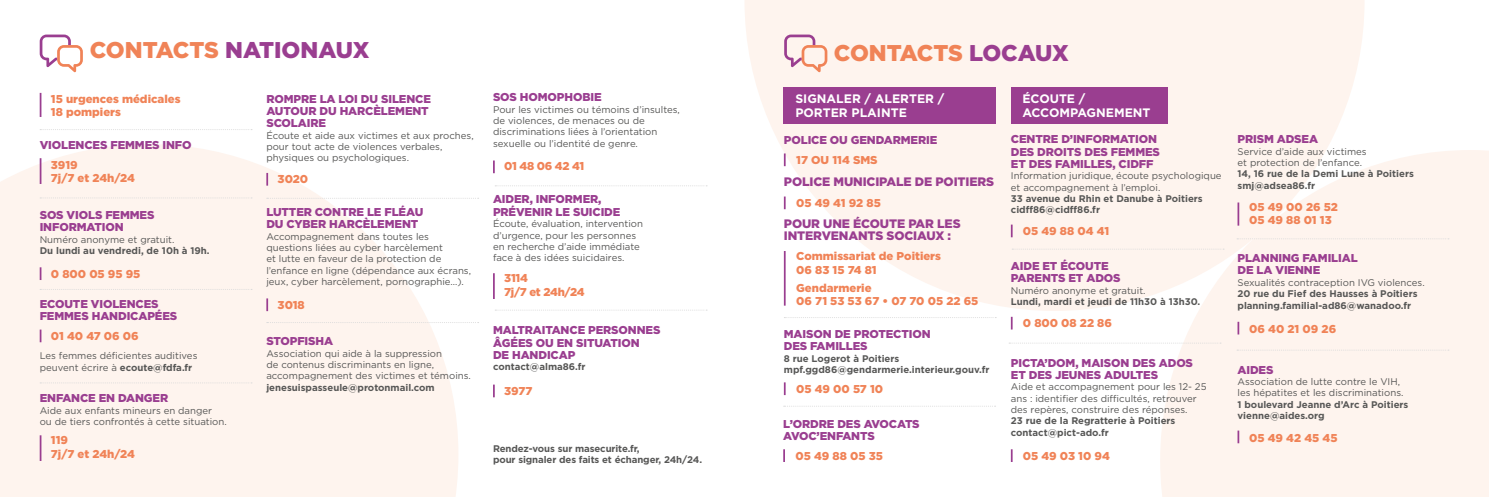
<style>
.page{position:relative;width:1489px;height:497px;background:#fff}
.page>*{position:absolute;margin:0;border:0;box-sizing:border-box;transform-origin:0 0}
.t1{font:900 22.75px "Gotham";color:#9a3e90}
.t2{font:900 22.75px "Gotham";letter-spacing:-.01em;color:#f08357}
.Sous_titre{font:900 12.25px/11.4px "Gotham";letter-spacing:-.01em;color:#9a3e90}
.t3{font:700 12.25px/14px "Gotham";color:#fff}
.Sous_titre-2{font:900 11.38px/12.2px "Gotham";letter-spacing:-.01em;color:#9a3e90}
.Numéros{font:900 11.38px/13.7px "Gotham";color:#f08357}
.Numéros-2{font:900 11.38px/13.7px "Gotham";letter-spacing:-.025em;color:#f08357}
.Labeur{font:9.62px/11.4px "Gotham";color:#575756}
.Labeur-2{font:700 9.62px/11.4px "Gotham";color:#575756}
.s1{color:#f08357}
.s2{font-weight:700}
.s3{color:#9a3e90}
</style>
<div class="page">
<svg style="left:0;top:144px;width:458px;height:352px;background:#fef5f0"></svg>
<svg style="left:40px;top:158px;width:1px;height:26px"></svg>
<svg style="left:40px;top:267px;width:1px;height:13px"></svg>
<svg style="left:40px;top:329px;width:1px;height:13px"></svg>
<svg style="left:40px;top:434px;width:1px;height:26px"></svg>
<svg style="left:266px;top:173px;width:2px;height:12px"></svg>
<svg style="left:266px;top:298px;width:2px;height:13px"></svg>
<svg style="left:493px;top:160px;width:2px;height:13px"></svg>
<hr style="left:493px;top:273px;width:2px;height:25px;background:#9a3e90">
<svg style="left:493px;top:384px;width:2px;height:13px"></svg>
<svg style="left:40px;top:197px;width:212px;height:1px"></svg>
<svg style="left:40px;top:288px;width:212px;height:1px"></svg>
<svg style="left:40px;top:382px;width:212px;height:1px"></svg>
<svg style="left:267px;top:197px;width:191px;height:1px"></svg>
<svg style="left:495px;top:185px;width:212px;height:1px"></svg>
<svg style="left:267px;top:322px;width:211px;height:1px"></svg>
<svg style="left:40px;top:34px;width:43px;height:38px"></svg>
<svg style="left:40px;top:93px;width:1px;height:24px"></svg>
<svg style="left:40px;top:129px;width:212px;height:1px"></svg>
<div style="left:1160px;top:150px;width:328px;height:346px;background:#fef4ee"></div>
<svg style="left:745px;top:0;width:619px;height:310px;background:#fdf5f0"></svg>
<div style="left:783px;top:88px;width:212px;height:36px;background:#9a3e90"></div>
<div style="left:1010px;top:88px;width:157px;height:36px;background:#9a3e90"></div>
<svg style="left:783px;top:153px;width:2px;height:13px"></svg>
<svg style="left:783px;top:382px;width:2px;height:12px"></svg>
<svg style="left:1010px;top:224px;width:2px;height:13px"></svg>
<svg style="left:1010px;top:316px;width:2px;height:13px"></svg>
<svg style="left:1010px;top:449px;width:2px;height:12px"></svg>
<hr style="left:1237px;top:202px;width:2px;height:23px;background:#9a3e90">
<svg style="left:1237px;top:321px;width:2px;height:13px"></svg>
<svg style="left:1237px;top:430px;width:2px;height:12px"></svg>
<svg style="left:784px;top:317px;width:212px;height:1px"></svg>
<svg style="left:1009px;top:342px;width:211px;height:1px"></svg>
<svg style="left:1012px;top:248px;width:211px;height:1px"></svg>
<svg style="left:1236px;top:238px;width:212px;height:1px"></svg>
<svg style="left:1236px;top:349px;width:212px;height:1px"></svg>
<svg style="left:784px;top:34px;width:43px;height:38px;background:#efcdcd"></svg>
<svg style="left:783px;top:196px;width:2px;height:13px"></svg>
<hr style="left:783px;top:251px;width:2px;height:54px;background:#9a3e90">
<svg style="left:783px;top:449px;width:2px;height:12px"></svg>
<p class="t1" style="left:90px;top:37px;width:281px"><span class="s1">CONTACTS</span> NATIONAUX</p>
<p class="Numéros" style="left:51px;top:91px;width:131px">15 urgences médicales</p>
<p class="Numéros" style="left:51px;top:105px;width:72px">18 pompiers</p>
<p class="Sous_titre-2" style="left:40px;top:138px;width:153px">VIOLENCES FEMMES INFO</p>
<p class="Numéros" style="left:51px;top:157px;width:86px">3919<br>7j/7 et 24h/24</p>
<p class="Sous_titre-2" style="left:40px;top:208px;width:116px">SOS VIOLS FEMMES<br>INFORMATION</p>
<p class="Labeur" style="left:40px;top:233px;width:136px">Numéro anonyme et gratuit.</p>
<p class="Labeur-2" style="left:40px;top:244px;width:171px">Du lundi au vendredi, de 10h à 19h.</p>
<p class="Numéros" style="left:51px;top:266px;width:91px">0 800 05 95 95</p>
<p class="Sous_titre-2" style="left:40px;top:297px;width:139px">ECOUTE VIOLENCES<br>FEMMES HANDICAPÉES</p>
<p class="Numéros" style="left:51px;top:328px;width:89px">01 40 47 06 06</p>
<p class="Labeur" style="left:40px;top:349px;width:159px">Les femmes déficientes auditives peuvent écrire à <span class="s2">ecoute@fdfa.fr</span></p>
<p class="Sous_titre-2" style="left:40px;top:391px;width:130px">ENFANCE EN DANGER</p>
<p class="Labeur" style="left:40px;top:403px;width:189px">Aide aux enfants mineurs en danger<br>ou de tiers confrontés à cette situation.</p>
<p class="Numéros" style="left:51px;top:432px;width:86px">119<br>7j/7 et 24h/24</p>
<p class="Sous_titre-2" style="left:266px;top:92px;width:166px">ROMPRE LA LOI DU SILENCE<br>AUTOUR DU HARCÈLEMENT<br>SCOLAIRE</p>
<p class="Labeur" style="left:266px;top:129px;width:209px">Écoute et aide aux victimes et aux proches, pour tout acte de violences verbales, physiques ou psychologiques.</p>
<p class="Numéros" style="left:277px;top:172px;width:32px">3020</p>
<p class="Sous_titre-2" style="left:266px;top:205px;width:158px">LUTTER CONTRE LE FLÉAU<br>DU CYBER HARCÈLEMENT</p>
<p class="Labeur" style="left:266px;top:230px;width:206px">Accompagnement dans toutes les questions liées au cyber harcèlement<br>et lutte en faveur de la protection de l’enfance en ligne (dépendance aux écrans, jeux, cyber harcèlement, pornographie…).</p>
<p class="Numéros" style="left:277px;top:297px;width:29px">3018</p>
<p class="Sous_titre-2" style="left:266px;top:334px;width:68px">STOPFISHA</p>
<p class="Labeur" style="left:266px;top:347px;width:206px">Association qui aide à la suppression<br>de contenus discriminants en ligne, accompagnement des victimes et témoins.</p>
<p class="Labeur-2" style="left:266px;top:381px;width:170px">jenesuispasseule@protonmail.com</p>
<p class="Sous_titre-2" style="left:493px;top:91px;width:110px">SOS HOMOPHOBIE</p>
<p class="Labeur" style="left:493px;top:103px;width:188px">Pour les victimes ou témoins d’insultes, de violences, de menaces ou de discriminations liées à l’orientation sexuelle ou l’identité de genre.</p>
<p class="Numéros" style="left:504px;top:158px;width:82px">01 48 06 42 41</p>
<p class="Sous_titre-2" style="left:493px;top:193px;width:110px">AIDER, INFORMER,</p>
<p class="Sous_titre-2" style="left:493px;top:205px;width:129px">PRÉVENIR LE SUICIDE</p>
<p class="Labeur" style="left:493px;top:217px;width:152px">Écoute, évaluation, intervention d’urgence, pour les personnes en recherche d’aide immédiate face à des idées suicidaires.</p>
<p class="Numéros-2" style="left:504px;top:271px;width:82px">3114<br>7j/7 et 24h/24</p>
<p class="Sous_titre-2" style="left:493px;top:323px;width:169px">MALTRAITANCE PERSONNES<br>ÂGÉES OU EN SITUATION<br>DE HANDICAP</p>
<p class="Labeur-2" style="left:493px;top:360px;width:94px">contact@alma86.fr</p>
<p class="Numéros" style="left:504px;top:383px;width:30px">3977</p>
<p class="Labeur-2" style="left:493px;top:442px;width:210px">Rendez-vous sur masecurite.fr,<br>pour signaler des faits et échanger, 24h/24.</p>
<p class="t2" style="left:833px;top:40px;width:236px">CONTACTS <span class="s3">LOCAUX</span></p>
<p class="t3" style="left:795px;top:91px;width:150px">SIGNALER / ALERTER /<br>PORTER PLAINTE</p>
<p class="t3" style="left:1022px;top:91px;width:130px">ÉCOUTE /<br>ACCOMPAGNEMENT</p>
<p class="Sous_titre-2" style="left:783px;top:134px;width:155px">POLICE OU GENDARMERIE</p>
<p class="Numéros" style="left:796px;top:153px;width:83px">17 OU 114 SMS</p>
<p class="Sous_titre-2" style="left:1010px;top:133px;width:151px">CENTRE D’INFORMATION<br>DES DROITS DES FEMMES<br>ET DES FAMILLES, CIDFF</p>
<p class="Labeur" style="left:1010px;top:170px;width:212px">Information juridique, écoute psychologique et accompagnement à l’emploi.</p>
<p class="Labeur-2" style="left:1010px;top:192px;width:193px">33 avenue du Rhin et Danube à Poitiers</p>
<p class="Labeur-2" style="left:1010px;top:204px;width:91px">cidff86@cidff86.fr</p>
<p class="Numéros" style="left:1022px;top:223px;width:88px">05 49 88 04 41</p>
<p class="Sous_titre-2" style="left:1010px;top:259px;width:111px">AIDE ET ÉCOUTE<br>PARENTS ET ADOS</p>
<p class="Labeur" style="left:1010px;top:284px;width:136px">Numéro anonyme et gratuit.</p>
<p class="Labeur-2" style="left:1010px;top:295px;width:191px">Lundi, mardi et jeudi de 11h30 à 13h30.</p>
<p class="Numéros" style="left:1022px;top:315px;width:91px">0 800 08 22 86</p>
<p class="Sous_titre-2" style="left:1010px;top:355px;width:184px">PICTA’DOM, MAISON DES ADOS<br>ET DES JEUNES ADULTES</p>
<p class="Labeur" style="left:1010px;top:380px;width:197px">Aide et accompagnement pour les 12- 25 ans : identifier des difficultés, retrouver des repères, construire des réponses.</p>
<p class="Labeur-2" style="left:1010px;top:414px;width:166px">23 rue de la Regratterie à Poitiers</p>
<p class="Labeur-2" style="left:1010px;top:426px;width:99px">contact@pict-ado.fr</p>
<p class="Numéros" style="left:1022px;top:448px;width:88px">05 49 03 10 94</p>
<p class="Sous_titre" style="left:783px;top:176px;width:212px">POLICE MUNICIPALE DE POITIERS</p>
<p class="Numéros" style="left:796px;top:196px;width:86px">05 49 41 92 85</p>
<p class="Sous_titre" style="left:783px;top:218px;width:178px">POUR UNE ÉCOUTE PAR LES<br>INTERVENANTS SOCIAUX :</p>
<p class="Numéros" style="left:796px;top:249px;width:146px">Commissariat de Poitiers<br>06 83 15 74 81</p>
<p class="Numéros" style="left:796px;top:280px;width:77px">Gendarmerie</p>
<p class="Numéros" style="left:796px;top:294px;width:184px">06 71 53 53 67 • 07 70 05 22 65</p>
<p class="Sous_titre-2" style="left:783px;top:327px;width:148px">MAISON DE PROTECTION<br>DES FAMILLES</p>
<p class="Labeur-2" style="left:783px;top:352px;width:117px">8 rue Logerot à Poitiers</p>
<p class="Labeur-2" style="left:783px;top:363px;width:207px">mpf.ggd86@gendarmerie.interieur.gouv.fr</p>
<p class="Numéros" style="left:796px;top:381px;width:88px">05 49 00 57 10</p>
<p class="Sous_titre-2" style="left:783px;top:417px;width:138px">L’ORDRE DES AVOCATS<br>AVOC’ENFANTS</p>
<p class="Numéros" style="left:795px;top:448px;width:89px">05 49 88 05 35</p>
<p class="Sous_titre-2" style="left:1237px;top:133px;width:82px">PRISM ADSEA</p>
<p class="Labeur" style="left:1237px;top:145px;width:131px">Service d’aide aux victimes et protection de l’enfance.</p>
<p class="Labeur-2" style="left:1237px;top:168px;width:178px">14, 16 rue de la Demi Lune à Poitiers</p>
<p class="Labeur-2" style="left:1237px;top:179px;width:79px">smj@adsea86.fr</p>
<p class="Numéros" style="left:1249px;top:199px;width:90px">05 49 00 26 52</p>
<p class="Numéros" style="left:1249px;top:213px;width:84px">05 49 88 01 13</p>
<p class="Sous_titre-2" style="left:1237px;top:251px;width:122px">PLANNING FAMILIAL<br>DE LA VIENNE</p>
<p class="Labeur" style="left:1237px;top:276px;width:189px">Sexualités contraception IVG violences.</p>
<p class="Labeur-2" style="left:1237px;top:287px;width:182px">20 rue du Fief des Hausses à Poitiers</p>
<p class="Labeur-2" style="left:1237px;top:299px;width:175px">planning.familial-ad86@wanadoo.fr</p>
<p class="Numéros" style="left:1249px;top:322px;width:88px">06 40 21 09 26</p>
<p class="Sous_titre-2" style="left:1237px;top:363px;width:38px">AIDES</p>
<p class="Labeur" style="left:1237px;top:375px;width:167px">Association de lutte contre le VIH, les hépatites et les discriminations.</p>
<p class="Labeur-2" style="left:1237px;top:398px;width:172px">1 boulevard Jeanne d’Arc à Poitiers</p>
<p class="Labeur-2" style="left:1237px;top:409px;width:89px">vienne@aides.org</p>
<p class="Numéros" style="left:1249px;top:430px;width:90px">05 49 42 45 45</p>
</div>
